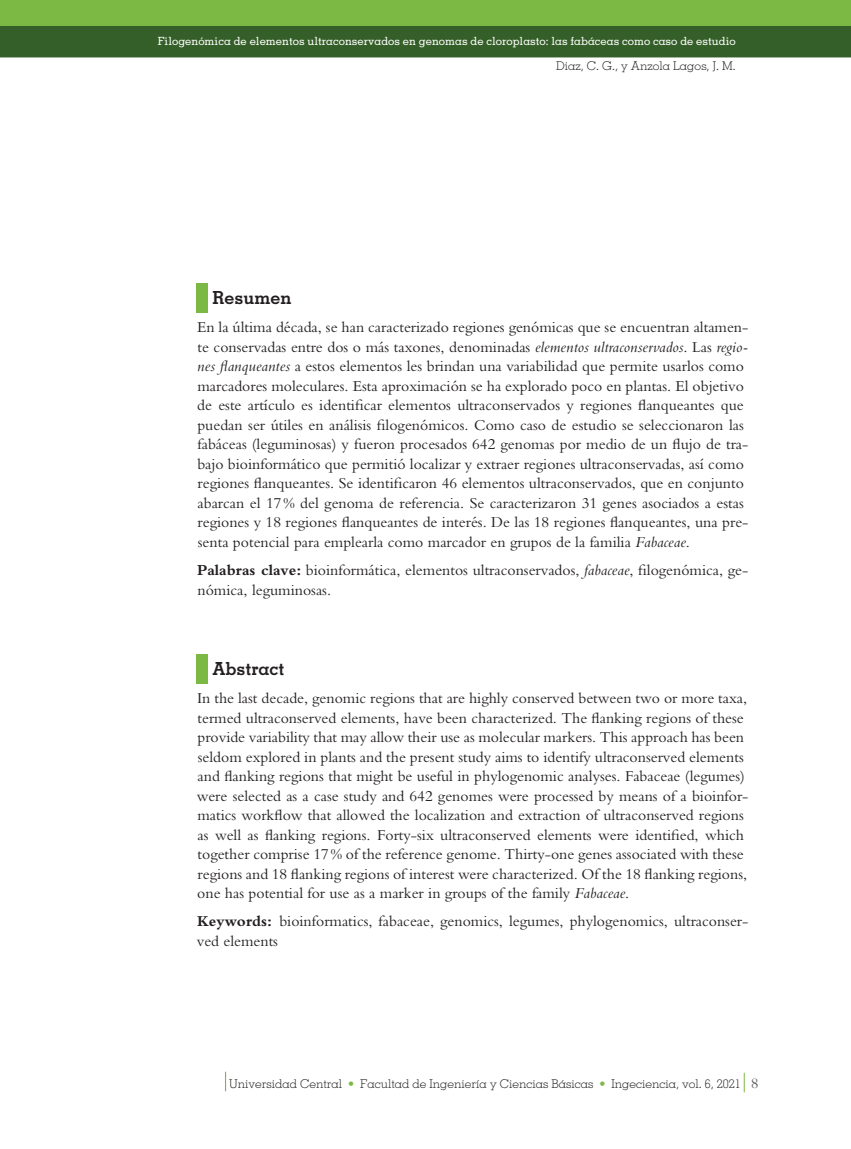
<style>
.page{position:relative;width:851px;height:1149px;background:#fff}
.page>*{position:absolute;margin:0;border:0;box-sizing:border-box;transform-origin:0 0}
.t1{font:700 18px "Memphis LT Std";color:#231f20}
.t2{font:15.75px/19.5px "Bembo Std";color:#231f20}
.t3{font:300 12px "Memphis LT Std";color:#231f20}
.t4{font:500 11.25px "Memphis LT Std";color:#fff}
.s1{font-style:italic}
.s2{font-weight:700}
.s3{color:#7cb844}
.s4{font-family:"Bembo Std";font-weight:400;font-size:15px;color:#57585a}
</style>
<div class="page">
<div style="left:0;top:26px;width:850px;height:31px;background:#355f28"></div>
<div style="left:0;top:0;width:850px;height:26px;background:#7cb844"></div>
<svg style="left:225px;top:1071px;width:1px;height:19px"></svg>
<svg style="left:743px;top:1073px;width:1px;height:18px"></svg>
<div style="left:197px;top:283px;width:11px;height:30px;background:#7cb844"></div>
<div style="left:197px;top:653px;width:11px;height:30px;background:#7cb844"></div>
<p class="t4" style="left:158px;top:34px;width:579px">Filogenómica de elementos ultraconservados en genomas de cloroplasto: las fabáceas como caso de estudio</p>
<p class="t3" style="left:556px;top:58px;width:181px">Diaz, C. G., y Anzola Lagos, J. M.</p>
<p class="t1" style="left:212px;top:286px;width:81px">Resumen</p>
<p class="t2" style="left:197px;top:317px;width:553px">En la última década, se han caracterizado regiones genómicas que se encuentran altamen&shy;te conservadas entre dos o más taxones, denominadas <span class="s1">elementos ultraconservados</span>. Las <span class="s1">regio&shy;nes flanqueantes</span> a estos elementos les brindan una variabilidad que permite usarlos como marcadores moleculares. Esta aproximación se ha explorado poco en plantas. El objetivo de este artículo es identificar elementos ultraconservados y regiones flanqueantes que puedan ser útiles en análisis filogenómicos. Como caso de estudio se seleccionaron las fabáceas (leguminosas) y fueron procesados 642 genomas por medio de un flujo de tra&shy;bajo bioinformático que permitió localizar y extraer regiones ultraconservadas, así como regiones flanqueantes. Se identificaron 46 elementos ultraconservados, que en conjunto abarcan el 17% del genoma de referencia. Se caracterizaron 31 genes asociados a estas regiones y 18 regiones flanqueantes de interés. De las 18 regiones flanqueantes, una pre&shy;senta potencial para emplearla como marcador en grupos de la familia <span class="s1">Fabaceae</span>.</p>
<p class="t2" style="left:197px;top:560px;width:552px"><span class="s2">Palabras clave:</span> bioinformática, elementos ultraconservados, <span class="s1">fabaceae</span>, filogenómica, ge&shy;nómica, leguminosas.</p>
<p class="t1" style="left:212px;top:657px;width:73px">Abstract</p>
<p class="t2" style="left:197px;top:688px;width:553px">In the last decade, genomic regions that are highly conserved between two or more taxa, termed ultraconserved elements, have been characterized. The flanking regions of these provide variability that may allow their use as molecular markers. This approach has been seldom explored in plants and the present study aims to identify ultraconserved elements and flanking regions that might be useful in phylogenomic analyses. Fabaceae (legumes) were selected as a case study and 642 genomes were processed by means of a bioinfor&shy;matics workflow that allowed the localization and extraction of ultraconserved regions as well as flanking regions. Forty-six ultraconserved elements were identified, which together comprise 17% of the reference genome. Thirty-one genes associated with these regions and 18 flanking regions of interest were characterized. Of the 18 flanking regions, one has potential for use as a marker in groups of the family <span class="s1">Fabaceae</span>.</p>
<p class="t2" style="left:197px;top:911px;width:553px"><span class="s2">Keywords:</span> bioinformatics, fabaceae, genomics, legumes, phylogenomics, ultraconser&shy;ved elements</p>
<p class="t3" style="left:229px;top:1076px;width:530px">Universidad Central <span class="s3">•</span> Facultad de Ingeniería y Ciencias Básicas <span class="s3">•</span> Ingeciencia, vol. 6, 2021 <span class="s4">8</span></p>
</div>
